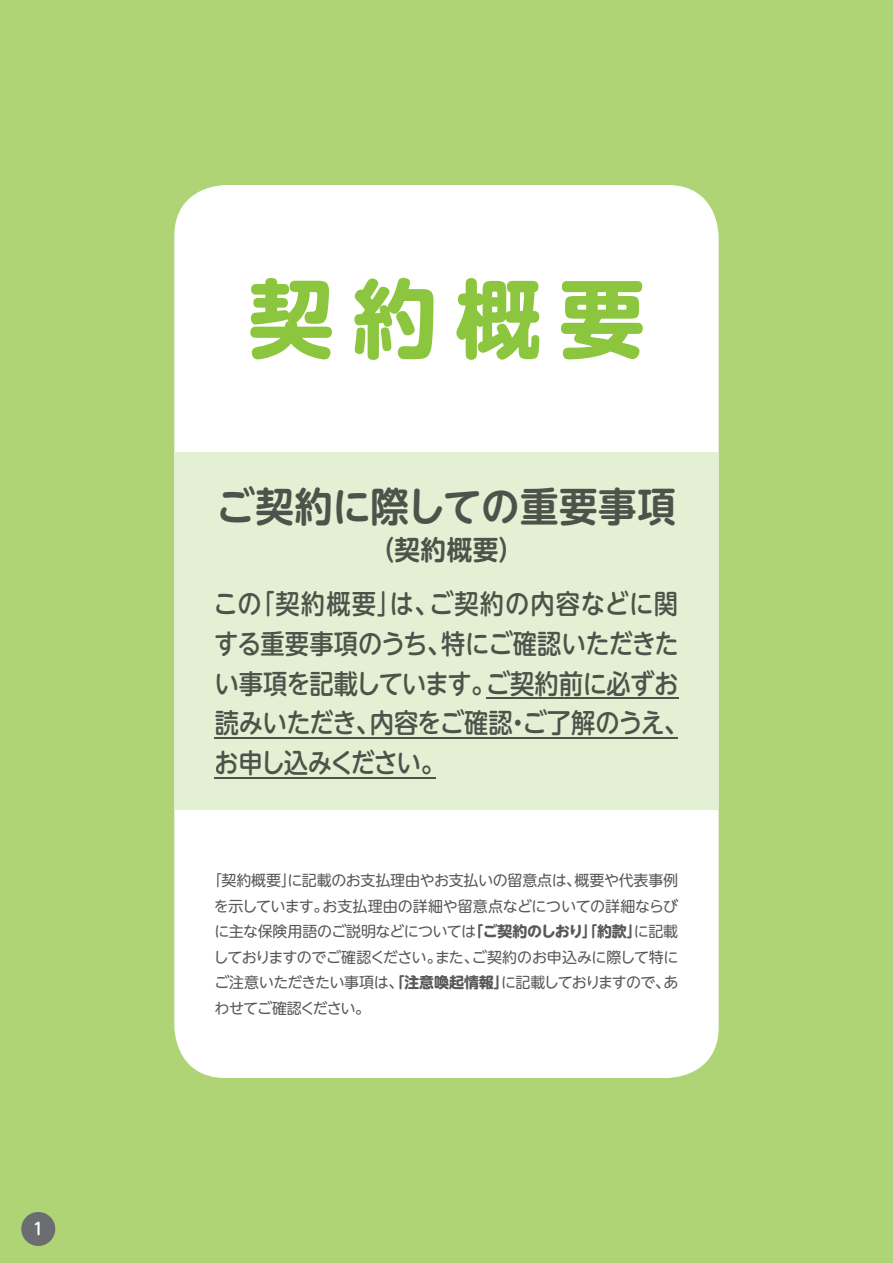
<style>
.page{position:relative;width:893px;height:1263px;background:#aed475}
.page>*{position:absolute;margin:0;border:0;box-sizing:border-box;transform-origin:0 0}
.t1{font:85.5px "UD Shin M Go Pro Bold 90 pv RKSJ H";color:#8bc63e}
.t2{font:40.5px "UD Shin M Go Pro De Bold 90 pv RKSJ H";letter-spacing:.015em;color:#4d534a;scale:.95 1}
.t3{font:27px/39.8px "UD Shin M Go Pro Medium 90 pv RKSJ H";letter-spacing:-.015em;color:#4d534a;scale:.9 1}
.t4{font:27px "UD Shin M Go Pro De Bold 90 pv RKSJ H";color:#4d534a;scale:.95 1}
.t5{font:16.5px "UD Shin M Go Pro Medium 90 pv RKSJ H";color:#fff}
.t6{font:15px/25.5px "UD Shin M Go Pro Regular 90 pv RKSJ H";letter-spacing:-.04em;color:#57585a;text-align:justify}
.s1{font-family:"UD Shin M Go Pro Bold 90 pv RKSJ H"}
</style>
<div class="page">
<div style="left:174px;top:185px;width:545px;height:893px;background:#fff;border-radius:51px"></div>
<div style="left:174px;top:453px;width:545px;height:357px;background:#e4f0d4"></div>
<hr style="left:486px;top:697px;width:192px;height:2px;background:#4d534a">
<hr style="left:215px;top:737px;width:463px;height:1px;background:#4d534a">
<hr style="left:215px;top:777px;width:221px;height:1px;background:#4d534a">
<div style="left:21px;top:1212px;width:34px;height:34px;background:#6c6d70;border-radius:50%"></div>
<p class="t5" style="left:33px;top:1223px;width:12px">1</p>
<h1 class="t1" style="left:248px;top:287px;width:398px">契約概要</h1>
<h2 class="t2" style="left:216px;top:492px;width:485px">ご契約に際しての重要事項</h2>
<h3 class="t4" style="left:369px;top:540px;width:164px">（契約概要）</h3>
<h3 class="t3" style="left:213px;top:588px;width:529px">この「契約概要」は、ご契約の内容などに関する重要事項のうち、特にご確認いただきたい事項を記載しています。ご契約前に必ずお読みいただき、内容をご確認・ご了解のうえ、お申し込みください。</h3>
<p class="t6" style="left:213px;top:870px;width:467px;text-indent:-7px">「契約概要」に記載のお支払理由やお支払いの留意点は、概要や代表事例を示しています。お支払理由の詳細や留意点などについての詳細ならびに主な保険用語のご説明などについては<span class="s1">「ご契約のしおり」「約款」</span>に記載しておりますのでご確認ください。また、ご契約のお申込みに際して特にご注意いただきたい事項は、<span class="s1">「注意喚起情報」</span>に記載しておりますので、あわせてご確認ください。</p>
</div>
